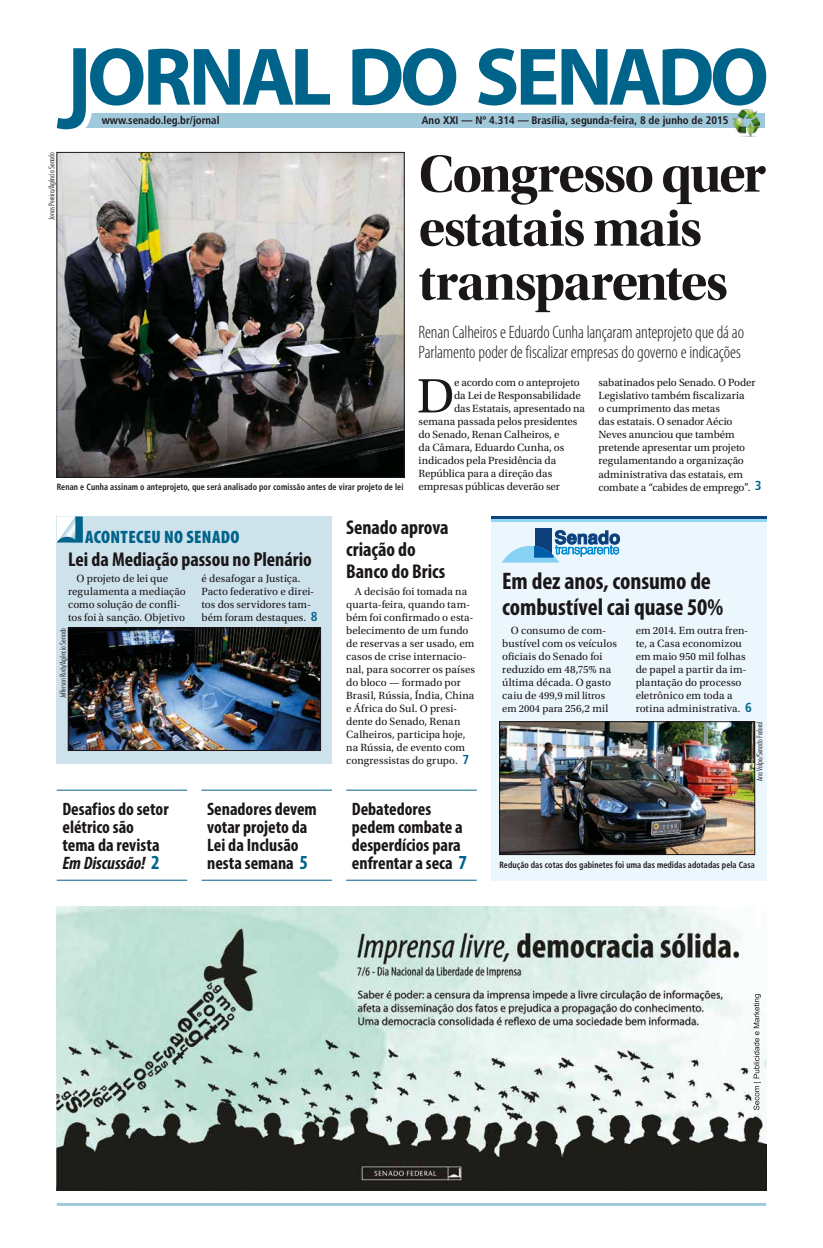
<style>
.page{position:relative;width:823px;height:1248px;background:#fff}
.page>*{position:absolute;margin:0;border:0;box-sizing:border-box;transform-origin:0 0}
.t1{font:54px/54px "Utopia Std Bold Disp";letter-spacing:-.03em;color:#1b1719}
.t2{font:50.8px "Utopia Std";color:#1b1719}
.t3{font:700 condensed 24px/26px "Myriad Pro";letter-spacing:-.005em;color:#1b1719}
.t4{font:700 condensed 20px/22px "Myriad Pro";color:#1b1719}
.t5{font:700 condensed 18px/18px "Myriad Pro";color:#1b1719}
.t6{font:300 condensed 18px/20px "Myriad Pro";letter-spacing:-.01em;color:#1b1719}
.t7{font:900 condensed 18px "Myriad Pro";letter-spacing:.02em;color:#00638a}
.t8{font:11px/13px "Utopia Std";color:#1b1719}
.t9{font:700 condensed 10.9px "Frutiger";color:#1b1719}
.t10{font:10.6px/13px "Utopia Std";color:#1b1719}
.t11{font:700 condensed 9px "Frutiger";letter-spacing:.01em;color:#1b1719;scale:.9 1}
.t12{font:300 condensed 8px "Futura BT";color:#1b1719}
.s1{font-family:"Frutiger";font-weight:700;font-stretch:condensed;font-size:13px;color:#00638a}
.s2{font-size:11px}
.s3{font-style:italic}
.s4{font-size:20px;color:#00638a}
</style>
<div class="page">
<hr style="left:57px;top:1202px;width:708px;height:3px;background:#a0c8db">
<div style="left:57px;top:516px;width:275px;height:247px;background:#cee2ec"></div>
<svg style="left:57px;top:516px;width:26px;height:26px"></svg>
<img style="left:59px;top:154px;width:343px;height:321px">
<div style="left:57px;top:152px;width:347px;height:325px;border:1px solid #1b1719"></div>
<img style="left:70px;top:630px;width:248px;height:118px">
<div style="left:68px;top:628px;width:252px;height:122px;border:1px solid #1b1719"></div>
<div style="left:75px;top:113px;width:689px;height:14px;background:#a0c8db"></div>
<svg style="left:57px;top:48px;width:273px;height:82px"></svg>
<svg style="left:352px;top:48px;width:104px;height:57px"></svg>
<svg style="left:478px;top:48px;width:287px;height:57px"></svg>
<img style="left:731px;top:109px;width:28px;height:27px">
<div style="left:490px;top:516px;width:275px;height:364px;background:#ecf7fd"></div>
<div style="left:535px;top:529px;width:16px;height:27px;background:#0d437e"></div>
<svg style="left:502px;top:530px;width:117px;height:32px"></svg>
<hr style="left:490px;top:516px;width:275px;height:3px;background:#0d437e">
<hr style="left:490px;top:519px;width:275px;height:3px;background:#92d8f6">
<img style="left:501px;top:723px;width:251px;height:129px">
<div style="left:499px;top:721px;width:255px;height:133px;border:1px solid #1b1719"></div>
<hr style="left:57px;top:789px;width:130px;height:1px;background:#00638a">
<hr style="left:201px;top:789px;width:131px;height:1px;background:#00638a">
<hr style="left:346px;top:789px;width:130px;height:1px;background:#00638a">
<hr style="left:57px;top:879px;width:130px;height:1px;background:#00638a">
<hr style="left:201px;top:879px;width:131px;height:1px;background:#00638a">
<hr style="left:346px;top:879px;width:130px;height:1px;background:#00638a">
<img style="left:57px;top:906px;width:708px;height:284px">
<p class="t9" style="left:102px;top:114px;width:119px">www.senado.leg.br/jornal</p>
<p class="t9" style="left:421px;top:114px;width:308px">Ano XXI — Nº 4.314 — Brasília, segunda-feira, 8 de junho de 2015</p>
<h1 class="t1" style="left:418px;top:147px;width:349px">Congresso quer estatais mais transparentes</h1>
<h3 class="t6" style="left:418px;top:321px;width:327px">Renan Calheiros e Eduardo Cunha lançaram anteprojeto que dá ao<br>Parlamento poder de fiscalizar empresas do governo e indicações</h3>
<h2 class="t2" style="left:416px;top:368px;width:39px">D</h2>
<p class="t8" style="left:453px;top:376px;width:127px">e acordo com o anteprojeto</p>
<p class="t12" style="left:47px;top:220px;width:69px;rotate:-90deg">Jonas Pereira/Agência Senado</p>
<p class="t8" style="left:598px;top:376px;width:159px">sabatinados pelo Senado. O Poder<br>Legislativo também fiscalizaria<br>o cumprimento das metas<br>das estatais. O senador Aécio<br>Neves anunciou que também pretende apresentar um projeto regulamentando a organização administrativa das estatais, em</p>
<p class="t8" style="left:453px;top:389px;width:128px">da Lei de Responsabilidade</p>
<p class="t8" style="left:453px;top:402px;width:132px">das Estatais, apresentado na</p>
<p class="t8" style="left:418px;top:415px;width:160px">semana passada pelos presidentes</p>
<p class="t8" style="left:418px;top:428px;width:142px">do Senado, Renan Calheiros, e</p>
<p class="t8" style="left:418px;top:441px;width:147px">da Câmara, Eduardo Cunha, os</p>
<p class="t8" style="left:418px;top:454px;width:139px">indicados pela Presidência da</p>
<p class="t8" style="left:418px;top:467px;width:135px">República para a direção das</p>
<p class="t8" style="left:418px;top:480px;width:143px">empresas públicas deverão ser</p>
<p class="t11" style="left:57px;top:482px;width:386px">Renan e Cunha assinam o anteprojeto, que será analisado por comissão antes de virar projeto de lei</p>
<p class="t8" style="left:598px;top:480px;width:164px">combate a “cabides de emprego”. <span class="s1">3</span></p>
<h3 class="t4" style="left:346px;top:516px;width:104px">Senado aprova criação do<br>Banco do Brics</h3>
<h3 class="t7" style="left:85px;top:525px;width:155px">ACONTECEU NO SENADO</h3>
<h3 class="t4" style="left:68px;top:548px;width:245px">Lei da Mediação passou no Plenário</h3>
<h3 class="t3" style="left:502px;top:568px;width:222px">Em dez anos, consumo de combustível cai quase 50%</h3>
<p class="t8" style="left:502px;top:623px;width:116px;text-indent:9px">O consumo de com&shy;bustível com os veículos oficiais do Senado foi reduzido em 48,75% na última década. O gasto</p>
<p class="t10" style="left:502px;top:688px;width:108px"><span class="s2">caiu de</span> 499,9 mil litros em 2004 para <span class="s2">256,2 mil</span></p>
<p class="t8" style="left:68px;top:571px;width:119px;text-indent:9px">O projeto de lei que regulamenta a mediação como solução de confli&shy;tos foi à sanção. Objetivo</p>
<p class="t8" style="left:201px;top:571px;width:117px">é desafogar a Justiça.<br>Pacto federativo e direi&shy;tos dos servidores tam&shy;bém foram destaques. <span class="s1">8</span></p>
<p class="t8" style="left:346px;top:584px;width:130px;text-indent:9px">A decisão foi tomada na quarta-feira, quando tam&shy;bém foi confirmado o esta&shy;belecimento de um fundo de reservas a ser usado, em casos de crise internacio&shy;nal, para socorrer os países do bloco — formado por<br>Brasil, Rússia, Índia, China e África do Sul. O presi&shy;dente do Senado, Renan<br>Calheiros, participa hoje, na Rússia, de evento com congressistas do grupo. <span class="s1">7</span></p>
<p class="t8" style="left:635px;top:623px;width:118px">em 2014. Em outra fren&shy;te, a Casa economizou em maio 950 mil folhas de papel a partir da im&shy;plantação do processo eletrônico em toda a rotina administrativa. <span class="s1">6</span></p>
<p class="t12" style="left:58px;top:698px;width:72px;rotate:-90deg">Jefferson Rudy/Agência Senado</p>
<p class="t12" style="left:754px;top:781px;width:61px;rotate:-90deg">Ana Volpe/Senado Federal</p>
<h3 class="t5" style="left:62px;top:799px;width:108px">Desafios do setor elétrico são tema da revista<br><span class="s3">Em Discussão!</span> <span class="s4">2</span></h3>
<h3 class="t5" style="left:207px;top:799px;width:111px">Senadores devem votar projeto da<br>Lei da Inclusão nesta semana <span class="s4">5</span></h3>
<h3 class="t5" style="left:351px;top:799px;width:116px">Debatedores pedem combate a desperdícios para enfrentar a seca <span class="s4">7</span></h3>
<p class="t11" style="left:499px;top:859px;width:285px">Redução das cotas dos gabinetes foi uma das medidas adotadas pela Casa</p>
</div>
